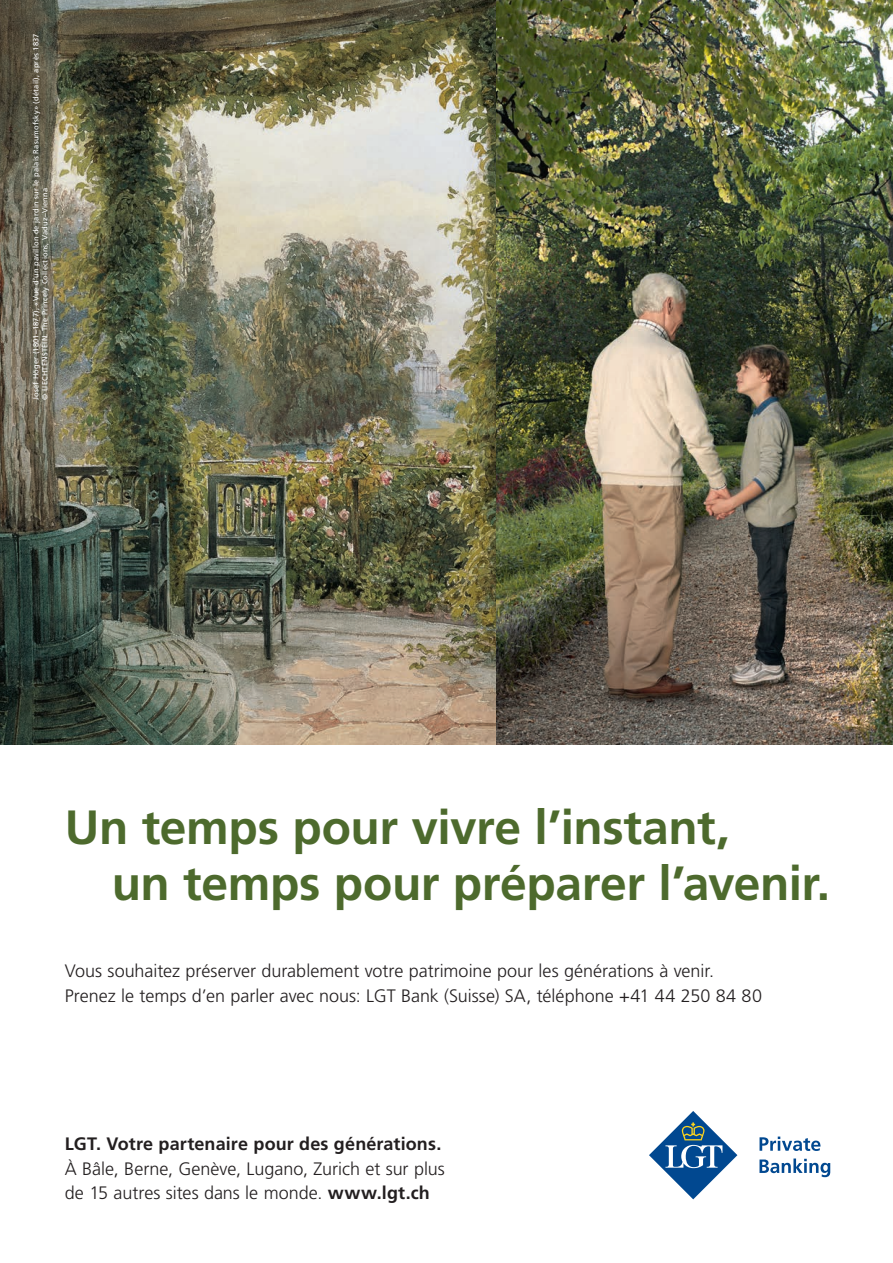
<style>
.page{position:relative;width:893px;height:1263px;background:#fff}
.page>*{position:absolute;margin:0;border:0;box-sizing:border-box;transform-origin:0 0}
.t1{font:700 48px/55.5px "Frutiger LT Std";letter-spacing:-.01em;color:#4d6a2d}
.t2{font:300 18px/24.8px "Frutiger LT Std";color:#231f20}
.t3{font:700 18px "Frutiger LT Std";letter-spacing:.01em;color:#231f20}
.t4{font:7.5px/9px "Frutiger LT Std";letter-spacing:.025em;color:#fff}
.s1{font-weight:700}
</style>
<div class="page">
<svg style="left:649px;top:1111px;width:88px;height:88px"></svg>
<svg style="left:759px;top:1136px;width:61px;height:15px"></svg>
<svg style="left:759px;top:1158px;width:71px;height:19px"></svg>
<img style="left:0;top:0;width:496px;height:744px">
<img style="left:496px;top:0;width:397px;height:744px">
<p class="t4" style="left:32px;top:400px;width:368px;rotate:-90deg">Josef Höger (1801–1877), «Vue d’un pavillon de jardin sur le palais Rasumofsky» (détail), après 1837 © LIECHTENSTEIN. The Princely Collections, Vaduz–Vienna</p>
<h1 class="t1" style="left:112px;top:800px;width:720px;text-indent:-47px">Un temps pour vivre l’instant,<br>un temps pour préparer l’avenir.</h1>
<p class="t2" style="left:65px;top:958px;width:699px;line-height:25.5px">Vous souhaitez préserver durablement votre patrimoine pour les générations à venir.<br>Prenez le temps d’en parler avec nous: LGT Bank (Suisse) SA, téléphone +41 44 250 84 80</p>
<p class="t3" style="left:65px;top:1133px;width:378px">LGT. Votre partenaire pour des générations.</p>
<p class="t2" style="left:65px;top:1156px;width:381px">À Bâle, Berne, Genève, Lugano, Zurich et sur plus de 15 autres sites dans le monde. <span class="s1">www.lgt.ch</span></p>
</div>
